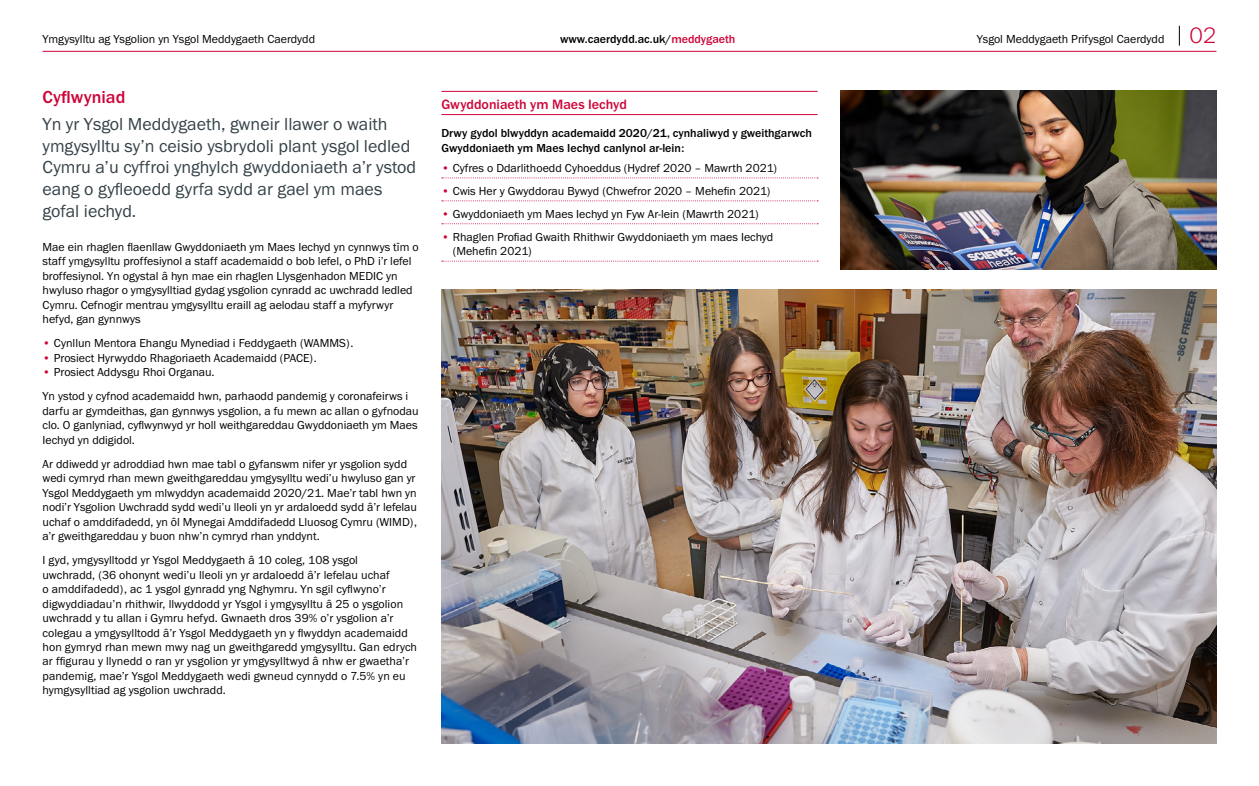
<style>
.page{position:relative;width:1259px;height:786px;background:#fff}
.page>*{position:absolute;margin:0;border:0;box-sizing:border-box;transform-origin:0 0}
.t1{font:18px/21.6px "Franklin Gothic URW Boo";color:#354248}
.t2{font:500 18px "Franklin Gothic URW";color:#ce0538}
.t3{font:500 14px "Franklin Gothic URW";color:#ce0538}
.t4{font:12px/14.4px "Franklin Gothic URW Boo";color:#000}
.t5{font:500 12px/14.4px "Franklin Gothic URW";color:#000}
.s1{color:#ce0538}
.s2{font-family:"Franklin Gothic URW";font-weight:300;font-size:23px;color:#ce0538}
</style>
<div class="page">
<hr style="left:43px;top:51px;width:1173px;height:1px;background:#ce0538">
<svg style="left:1179px;top:26px;width:1px;height:20px"></svg>
<hr style="left:441px;top:91px;width:376px;height:1px;background:#ce0538">
<hr style="left:441px;top:114px;width:376px;height:1px;background:#ce0538">
<svg style="left:442px;top:177px;width:376px;height:1px"></svg>
<svg style="left:442px;top:200px;width:376px;height:1px"></svg>
<svg style="left:442px;top:223px;width:376px;height:1px"></svg>
<svg style="left:442px;top:260px;width:376px;height:1px"></svg>
<img style="left:441px;top:289px;width:775px;height:454px">
<img style="left:840px;top:91px;width:376px;height:178px">
<p class="t4" style="left:43px;top:31px;width:274px">Ymgysylltu ag Ysgolion yn Ysgol Meddygaeth Caerdydd</p>
<p class="t5" style="left:560px;top:31px;width:177px">www.caerdydd.ac.uk/<span class="s1">meddygaeth</span></p>
<p class="t4" style="left:976px;top:31px;width:241px">Ysgol Meddygaeth Prifysgol Caerdydd <span class="s2">02</span></p>
<h1 class="t2" style="left:43px;top:86px;width:84px">Cyflwyniad</h1>
<h1 class="t1" style="left:43px;top:113px;width:375px">Yn yr Ysgol Meddygaeth, gwneir llawer o waith ymgysylltu sy’n ceisio ysbrydoli plant ysgol ledled Cymru a’u cyffroi ynghylch gwyddoniaeth a’r ystod eang o gyfleoedd gyrfa sydd ar gael ym maes gofal iechyd.</h1>
<p class="t4" style="left:43px;top:239px;width:378px">Mae ein rhaglen flaenllaw Gwyddoniaeth ym Maes Iechyd yn cynnwys tîm o staff ymgysylltu proffesiynol a staff academaidd o bob lefel, o PhD i’r lefel broffesiynol. Yn ogystal â hyn mae ein rhaglen Llysgenhadon MEDIC yn hwyluso rhagor o ymgysylltiad gydag ysgolion cynradd ac uwchradd ledled Cymru. Cefnogir mentrau ymgysylltu eraill ag aelodau staff a myfyrwyr hefyd, gan gynnwys</p>
<p class="t4" style="left:43px;top:336px;width:312px"><span class="s1">•</span> Cynllun Mentora Ehangu Mynediad i Feddygaeth (WAMMS).</p>
<p class="t4" style="left:43px;top:350px;width:276px"><span class="s1">•</span> Prosiect Hyrwyddo Rhagoriaeth Academaidd (PACE).</p>
<p class="t4" style="left:43px;top:359px;width:367px;line-height:24.3px"><span class="s1">•</span> Prosiect Addysgu Rhoi Organau.<br>Yn ystod y cyfnod academaidd hwn, parhaodd pandemig y coronafeirws i</p>
<p class="t4" style="left:43px;top:403px;width:378px;text-align:justify">darfu ar gymdeithas, gan gynnwys ysgolion, a fu mewn ac allan o gyfnodau clo. O ganlyniad, cyflwynwyd yr holl weithgareddau Gwyddoniaeth ym Maes Iechyd yn ddigidol.</p>
<p class="t4" style="left:43px;top:456px;width:376px">Ar ddiwedd yr adroddiad hwn mae tabl o gyfanswm nifer yr ysgolion sydd wedi cymryd rhan mewn gweithgareddau ymgysylltu wedi’u hwyluso gan yr Ysgol Meddygaeth ym mlwyddyn academaidd 2020/21. Mae’r tabl hwn yn nodi’r Ysgolion Uwchradd sydd wedi’u lleoli yn yr ardaloedd sydd â’r lefelau uchaf o amddifadedd, yn ôl Mynegai Amddifadedd Lluosog Cymru (WIMD), a’r gweithgareddau y buon nhw’n cymryd rhan ynddynt.</p>
<p class="t4" style="left:43px;top:553px;width:376px">I gyd, ymgysylltodd yr Ysgol Meddygaeth â 10 coleg, 108 ysgol<br>uwchradd, (36 ohonynt wedi’u lleoli yn yr ardaloedd â’r lefelau uchaf<br>o amddifadedd), ac 1 ysgol gynradd yng Nghymru. Yn sgil cyflwyno’r digwyddiadau’n rhithwir, llwyddodd yr Ysgol i ymgysylltu â 25 o ysgolion uwchradd y tu allan i Gymru hefyd. Gwnaeth dros 39% o’r ysgolion a’r colegau a ymgysylltodd â’r Ysgol Meddygaeth yn y flwyddyn academaidd hon gymryd rhan mewn mwy nag un gweithgaredd ymgysylltu. Gan edrych ar ffigurau y llynedd o ran yr ysgolion yr ymgysylltwyd â nhw er gwaetha’r pandemig, mae’r Ysgol Meddygaeth wedi gwneud cynnydd o 7.5% yn eu hymgysylltiad ag ysgolion uwchradd.</p>
<p class="t3" style="left:441px;top:95px;width:187px">Gwyddoniaeth ym Maes Iechyd</p>
<p class="t5" style="left:441px;top:126px;width:372px">Drwy gydol blwyddyn academaidd 2020/21, cynhaliwyd y gweithgarwch<br>Gwyddoniaeth ym Maes Iechyd canlynol ar-lein:</p>
<p class="t4" style="left:441px;top:160px;width:337px"><span class="s1">•</span> Cyfres o Ddarlithoedd Cyhoeddus (Hydref 2020 – Mawrth 2021)</p>
<p class="t4" style="left:441px;top:183px;width:330px"><span class="s1">•</span> Cwis Her y Gwyddorau Bywyd (Chwefror 2020 – Mehefin 2021)</p>
<p class="t4" style="left:441px;top:206px;width:319px"><span class="s1">•</span> Gwyddoniaeth ym Maes Iechyd yn Fyw Ar-lein (Mawrth 2021)</p>
<p class="t4" style="left:453px;top:229px;width:322px;text-indent:-11px"><span class="s1">•</span> Rhaglen Profiad Gwaith Rhithwir Gwyddoniaeth ym maes Iechyd (Mehefin 2021)</p>
</div>
